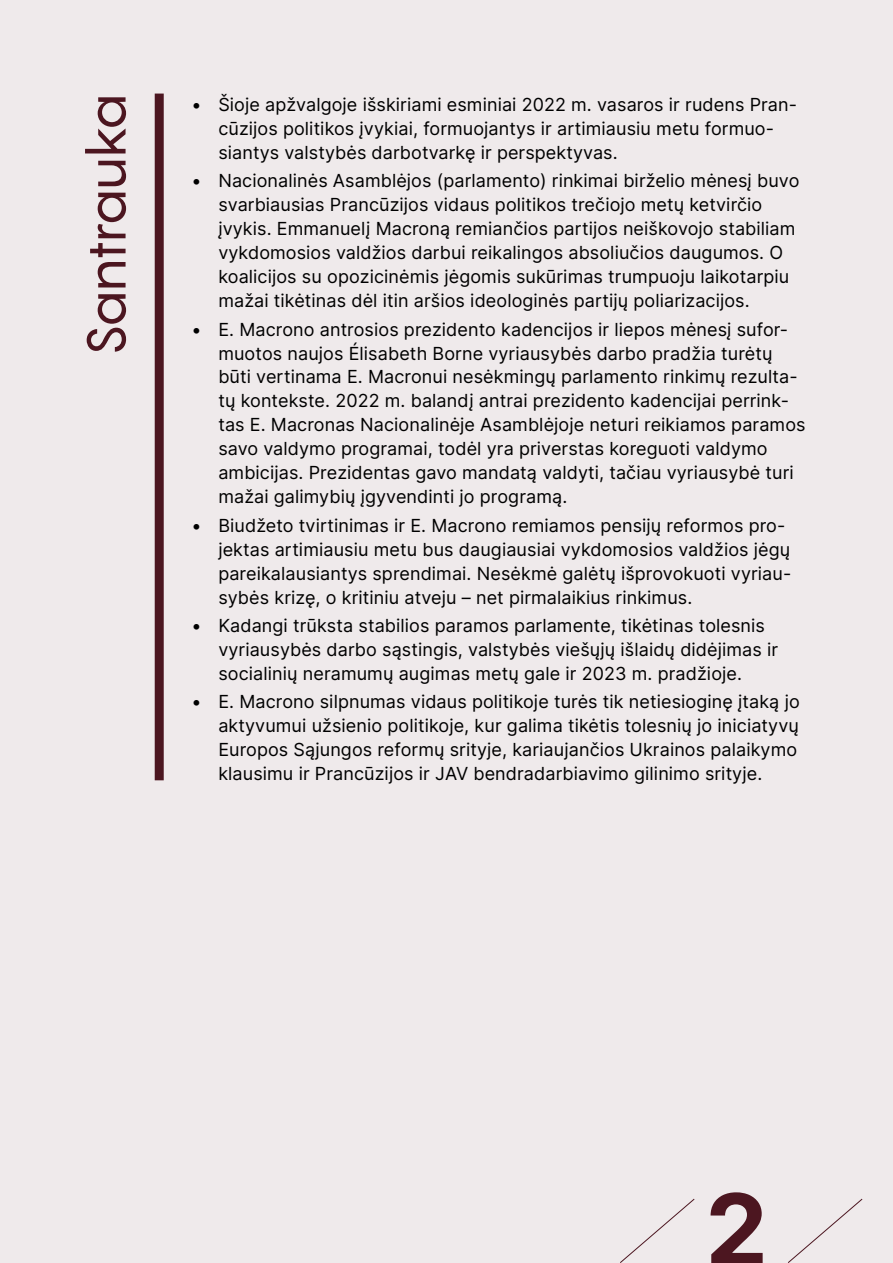
<style>
.page{position:relative;width:893px;height:1263px;background:#efeaeb}
.page>*{position:absolute;margin:0;border:0;box-sizing:border-box;transform-origin:0 0}
.t1{font:700 99px "Inter";color:#4c1620}
.t2{font:54px "Pangram";letter-spacing:-.045em;color:#4c1620}
.t3{font:18px/24px "Inter";letter-spacing:.005em;color:#000}
</style>
<div class="page">
<div style="left:155px;top:94px;width:9px;height:686px;background:#4c1620"></div>
<svg style="left:620px;top:1198px;width:75px;height:65px"></svg>
<svg style="left:788px;top:1198px;width:75px;height:65px"></svg>
<h2 class="t2" style="left:71px;top:357px;width:265px;rotate:-90deg">Santrauka</h2>
<p class="t3" style="left:218px;top:92px;width:580px;text-indent:-27px">• Šioje apžvalgoje išskiriami esminiai 2022 m. vasaros ir rudens Pran&shy;cūzijos politikos įvykiai, formuojantys ir artimiausiu metu formuo&shy;siantys valstybės darbotvarkę ir perspektyvas.</p>
<p class="t3" style="left:218px;top:168px;width:583px;text-indent:-27px">• Nacionalinės Asamblėjos (parlamento) rinkimai birželio mėnesį buvo svarbiausias Prancūzijos vidaus politikos trečiojo metų ketvirčio įvykis. Emmanuelį Macroną remiančios partijos neiškovojo stabiliam vykdomosios valdžios darbui reikalingos absoliučios daugumos. O koalicijos su opozicinėmis jėgomis sukūrimas trumpuoju laikotarpiu mažai tikėtinas dėl itin aršios ideologinės partijų poliarizacijos.</p>
<p class="t3" style="left:218px;top:317px;width:589px;text-indent:-27px">• E. Macrono antrosios prezidento kadencijos ir liepos mėnesį sufor&shy;muotos naujos Élisabeth Borne vyriausybės darbo pradžia turėtų būti vertinama E. Macronui nesėkmingų parlamento rinkimų rezulta&shy;tų kontekste. 2022 m. balandį antrai prezidento kadencijai perrink&shy;tas E. Macronas Nacionalinėje Asamblėjoje neturi reikiamos paramos savo valdymo programai, todėl yra priverstas koreguoti valdymo ambicijas. Prezidentas gavo mandatą valdyti, tačiau vyriausybė turi mažai galimybių įgyvendinti jo programą.</p>
<p class="t3" style="left:218px;top:513px;width:574px;text-indent:-27px">• Biudžeto tvirtinimas ir E. Macrono remiamos pensijų reformos pro&shy;jektas artimiausiu metu bus daugiausiai vykdomosios valdžios jėgų pareikalausiantys sprendimai. Nesėkmė galėtų išprovokuoti vyriau&shy;sybės krizę, o kritiniu atveju – net pirmalaikius rinkimus.</p>
<p class="t3" style="left:218px;top:613px;width:561px;text-indent:-27px">• Kadangi trūksta stabilios paramos parlamente, tikėtinas tolesnis vyriausybės darbo sąstingis, valstybės viešųjų išlaidų didėjimas ir socialinių neramumų augimas metų gale ir 2023 m. pradžioje.</p>
<p class="t3" style="left:218px;top:689px;width:583px;text-indent:-27px">• E. Macrono silpnumas vidaus politikoje turės tik netiesioginę įtaką jo aktyvumui užsienio politikoje, kur galima tikėtis tolesnių jo iniciatyvų Europos Sąjungos reformų srityje, kariaujančios Ukrainos palaikymo klausimu ir Prancūzijos ir JAV bendradarbiavimo gilinimo srityje.</p>
<h1 class="t1" style="left:705px;top:1157px;width:64px">2</h1>
</div>
